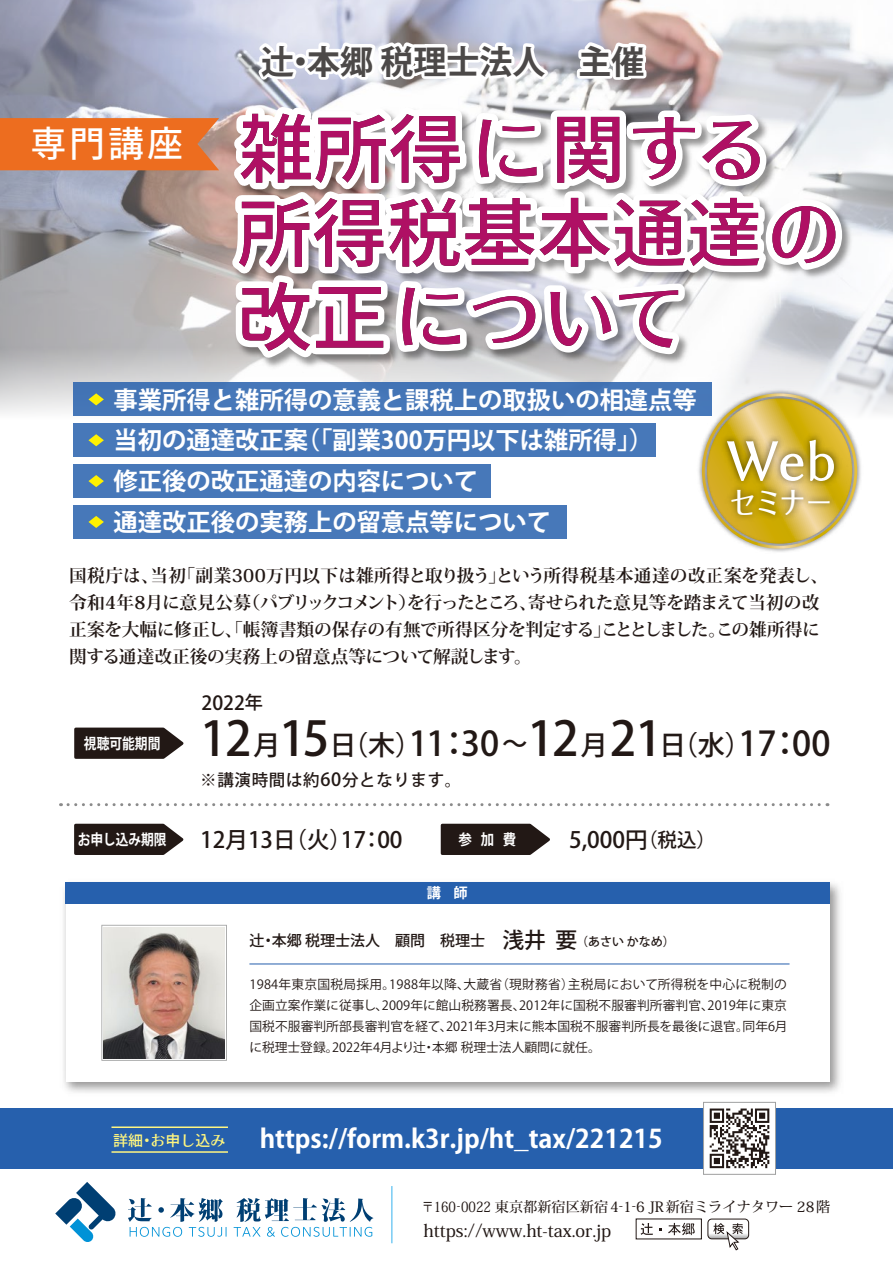
<style>
.page{position:relative;width:893px;height:1263px;background:#fff}
.page>*{position:absolute;margin:0;border:0;box-sizing:border-box;transform-origin:0 0}
.t1{font:75px/84px "Gen Ei Late Go v 2";color:#af1064}
.t2{font:52.05px "Gen Ei Late Go v 2";color:#fff}
.t3{font:36px "Gen Ei Late Go v 2";color:#fff}
.t4{font:700 33px "Koz Go Pro";color:#3e3a39}
.t5{font:31.2px "Gen Ei Late Go v 2";color:#fff;scale:.85 1}
.t6{font:500 27.15px "Koz Go Pro";color:#221815}
.t7{font:700 25.5px "Koz Go Pro";color:#fff}
.t8{font:700 24.3px/40.7px "Koz Go Pro";color:#fff}
.t9{font:500 22.5px "Koz Go Pro";color:#221815}
.t10{font:500 19.35px "Koz Go Pro";color:#221815}
.t11{font:700 17.7px/27px "Koz Min Pro";color:#221815}
.t12{font:500 17.4px "Koz Min Pro";color:#221815}
.t13{font:500 16.5px "Koz Go Pro";letter-spacing:.04em;color:#221815}
.t14{font:500 15px "Koz Go Pro";color:#221815}
.t15{font:700 15px "Koz Go Pro";color:#fff;scale:.85 1}
.t16{font:15px "Gen Ei Late Go v 2";color:#fff67f}
.t17{font:700 15px "Koz Go Pro";color:#fff;scale:.9 1}
.t18{font:500 14.1px "Koz Min Pro";color:#221815;scale:.85 1}
.t19{font:700 14.1px "Koz Go Pro";color:#fff}
.t20{font:12.75px/21px "Koz Go Pro";color:#221815;text-align:justify}
.s1{font-size:18.15px}
.s2{font-size:47.55px}
.s3{font-size:33.9px}
.s4{font-size:25.5px}
.s5{font-size:18px}
.s6{font-size:19.5px}
.s7{font-size:21.75px}
.s8{font-size:12px}
</style>
<div class="page">
<img style="left:0;top:0;width:893px;height:347px">
<svg style="left:0;top:347px;width:893px;height:101px"></svg>
<div style="left:73px;top:382px;width:638px;height:34px;background:#4677b8"></div>
<img style="left:63px;top:883px;width:777px;height:210px">
<div style="left:66px;top:884px;width:763px;height:198px;background:#fff"></div>
<hr style="left:391px;top:1186px;width:2px;height:57px;background:#7ecef4">
<svg style="left:641px;top:1223px;width:12px;height:12px"></svg>
<svg style="left:668px;top:1223px;width:27px;height:12px"></svg>
<svg style="left:708px;top:1219px;width:41px;height:32px"></svg>
<div style="left:65px;top:882px;width:765px;height:21px;background:#2660ad"></div>
<svg style="left:74px;top:823px;width:110px;height:32px;background:#3a322f"></svg>
<svg style="left:440px;top:823px;width:110px;height:32px;background:#3b322f"></svg>
<img style="left:228px;top:101px;width:635px;height:285px">
<div style="left:0;top:1108px;width:893px;height:60px;background:#2660ad"></div>
<hr style="left:111px;top:1126px;width:117px;height:2px;background:#fff682">
<hr style="left:111px;top:1151px;width:117px;height:2px;background:#fff682">
<hr style="left:249px;top:963px;width:540px;height:1px;background:#2660ad">
<svg style="left:68px;top:803px;width:760px;height:3px"></svg>
<svg style="left:74px;top:727px;width:110px;height:32px;background:#3b322f"></svg>
<svg style="left:55px;top:1182px;width:61px;height:60px"></svg>
<svg style="left:128px;top:1198px;width:99px;height:39px"></svg>
<svg style="left:234px;top:1198px;width:139px;height:39px"></svg>
<svg style="left:88px;top:393px;width:16px;height:12px"></svg>
<div style="left:73px;top:423px;width:582px;height:34px;background:#4778b9"></div>
<svg style="left:88px;top:434px;width:16px;height:12px"></svg>
<div style="left:73px;top:464px;width:417px;height:34px;background:#4778b9"></div>
<svg style="left:88px;top:475px;width:16px;height:12px"></svg>
<div style="left:73px;top:505px;width:493px;height:33px;background:#4778b9"></div>
<svg style="left:88px;top:516px;width:16px;height:12px"></svg>
<svg style="left:101px;top:925px;width:126px;height:136px"></svg>
<div style="left:102px;top:926px;width:124px;height:134px;border:3px solid #fff"></div>
<img style="left:104px;top:927px;width:120px;height:131px">
<img style="left:695px;top:386px;width:169px;height:109px">
<svg style="left:702px;top:393px;width:155px;height:127px"></svg>
<img style="left:716px;top:424px;width:130px;height:128px">
<svg style="left:0;top:13px;width:852px;height:355px"></svg>
<div style="left:703px;top:1102px;width:73px;height:72px;background:#fff;border:1px solid #9fa0a0"></div>
<svg style="left:710px;top:1108px;width:59px;height:60px"></svg>
<h3 class="t3" style="left:30px;top:120px;width:154px">専門講座</h3>
<h3 class="t4" style="left:261px;top:40px;width:385px">辻・本郷 税理士法人　主催</h3>
<h1 class="t1" style="left:237px;top:108px;width:606px">雑所得に関する所得税基本通達の改正について</h1>
<h3 class="t8" style="left:114px;top:381px;width:585px">事業所得と雑所得の意義と課税上の取扱いの相違点等当初の通達改正案（「副業300万円以下は雑所得」）<br>修正後の改正通達の内容について<br>通達改正後の実務上の留意点等について</h3>
<h2 class="t2" style="left:726px;top:426px;width:111px">Web</h2>
<h3 class="t5" style="left:730px;top:482px;width:122px">セミナー</h3>
<h3 class="t11" style="left:69px;top:561px;width:760px">国税庁は、当初「副業300万円以下は雑所得と取り扱う」という所得税基本通達の改正案を発表し、令和4年8月に意見公募（パブリックコメント）を行ったところ、寄せられた意見等を踏まえて当初の改正案を大幅に修正し、「帳簿書類の保存の有無で所得区分を判定する」こととしました。この雑所得に関する通達改正後の実務上の留意点等について解説します。</h3>
<p class="t15" style="left:84px;top:734px;width:92px">視聴可能期間</p>
<h3 class="t10" style="left:201px;top:690px;width:63px">2022<span class="s1">年</span></h3>
<h3 class="t6" style="left:200px;top:727px;width:632px"><span class="s2">12</span>月<span class="s2">15</span>日（木）<span class="s3">11：30</span><span class="s4">～</span><span class="s2">12</span>月<span class="s2">21</span>日（水）<span class="s3">17：00</span></h3>
<p class="t13" style="left:200px;top:769px;width:263px">※講演時間は約<span class="s5">60</span>分となります。</p>
<h3 class="t9" style="left:200px;top:825px;width:204px">12月13日（火）17：00</h3>
<h3 class="t9" style="left:569px;top:825px;width:148px">5,000円<span class="s6">（税込）</span></h3>
<p class="t19" style="left:427px;top:883px;width:42px">講　師</p>
<p class="t15" style="left:78px;top:830px;width:106px">お申し込み期限</p>
<p class="t17" style="left:459px;top:830px;width:66px">参加費</p>
<p class="t14" style="left:249px;top:930px;width:427px">辻・本郷 税理士法人　顧問　税理士 <span class="s7">浅井 要</span><span class="s8">（あさい かなめ）</span></p>
<p class="t20" style="left:249px;top:974px;width:540px">1984年東京国税局採用。1988年以降、大蔵省（現財務省）主税局において所得税を中心に税制の企画立案作業に従事し、2009年に館山税務署長、2012年に国税不服審判所審判官、2019年に東京国税不服審判所部長審判官を経て、2021年3月末に熊本国税不服審判所長を最後に退官。同年6月に税理士登録。2022年4月より辻・本郷 税理士法人顧問に就任。</p>
<p class="t16" style="left:113px;top:1130px;width:114px">詳細・お申し込み</p>
<h3 class="t7" style="left:260px;top:1122px;width:404px">https://form.k3r.jp/ht_tax/221215</h3>
<p class="t18" style="left:422px;top:1196px;width:482px">〒160-0022 東京都新宿区新宿4-1-6 JR新宿ミライナタワー 28階</p>
<h3 class="t12" style="left:423px;top:1218px;width:189px">https://www.ht-tax.or.jp</h3>
</div>
